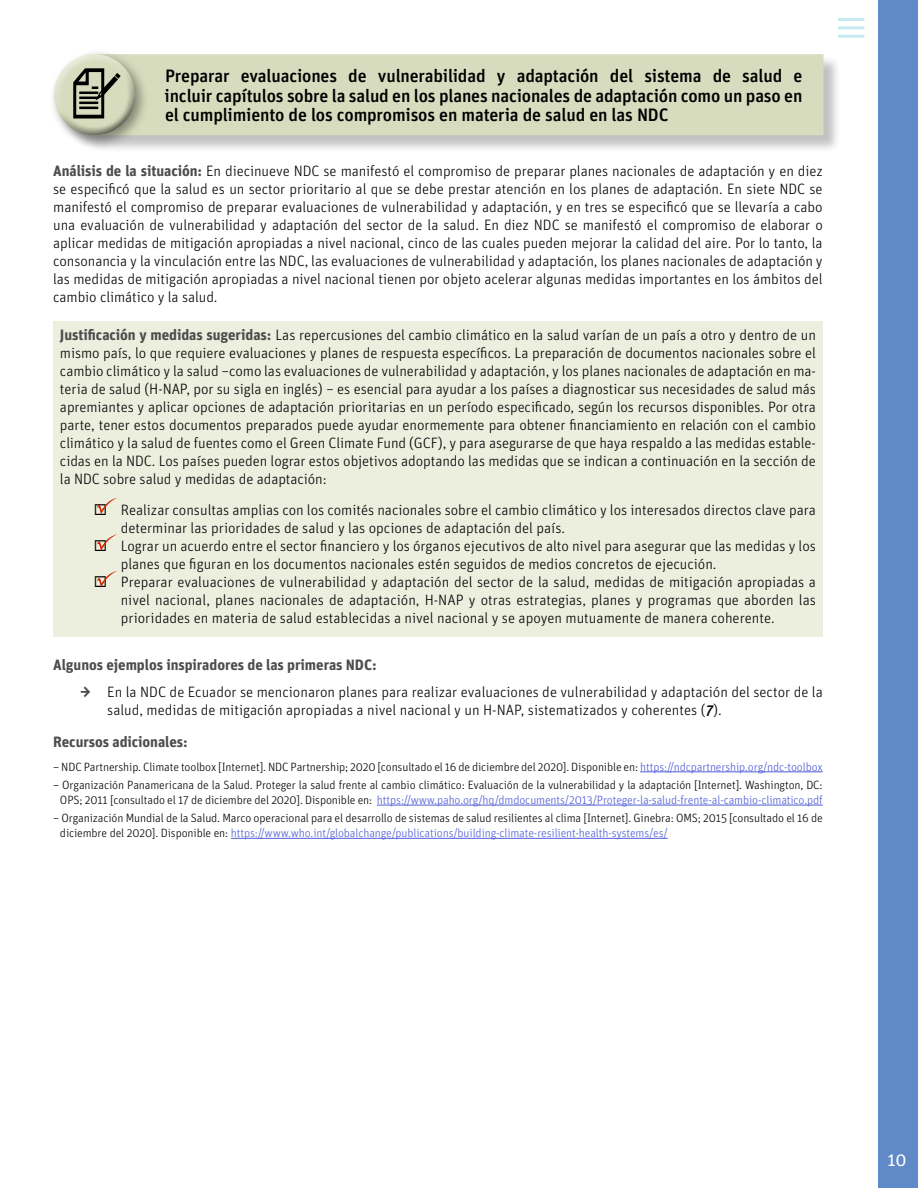
<style>
.page{position:relative;width:918px;height:1188px;background:#fff}
.page>*{position:absolute;margin:0;border:0;box-sizing:border-box;transform-origin:0 0}
.t1{font:500 18px/19.5px "Unit OT";letter-spacing:-.01em;color:#000;text-align:justify}
.t2{font:18px "Unit OT";color:#fff}
.t3{font:300 15px/18px "Unit OT";color:#000;text-align:justify}
.t4{font:700 15px "Unit OT";letter-spacing:-.005em;color:#4d4d4d}
.t5{font:300 12px/15px "Unit OT";letter-spacing:-.01em;color:#000;text-align:center}
.s1{font-weight:700;color:#4d4d4d}
.s2{font-weight:500;font-style:italic}
.s3{color:#4f5cd6}
</style>
<div class="page">
<div style="left:878px;top:0;width:40px;height:1188px;background:#5f89c7"></div>
<hr style="left:838px;top:18px;width:26px;height:3px;background:#c5eaf1">
<hr style="left:838px;top:35px;width:26px;height:3px;background:#c5eaf1">
<hr style="left:838px;top:26px;width:26px;height:3px;background:#c5eaf1">
<hr style="left:640px;top:772px;width:183px;height:1px;background:#4f5cd6">
<hr style="left:377px;top:805px;width:446px;height:1px;background:#4f5cd6">
<hr style="left:231px;top:838px;width:437px;height:1px;background:#4f5cd6">
<div style="left:53px;top:321px;width:770px;height:316px;background:#eceede"></div>
<div style="left:56px;top:56px;width:785px;height:97px;background:#808080;opacity:.48"></div>
<div style="left:149px;top:54px;width:675px;height:81px;background:#d8dcbe"></div>
<div style="left:48px;top:48px;width:101px;height:101px;background:#000;opacity:.4"></div>
<div style="left:45px;top:45px;width:90px;height:73px;background:#fff;opacity:.75"></div>
<div style="left:53px;top:69px;width:91px;height:67px;background:#000;opacity:.75"></div>
<svg style="left:73px;top:68px;width:48px;height:51px"></svg>
<svg style="left:97px;top:498px;width:20px;height:17px"></svg>
<svg style="left:97px;top:534px;width:20px;height:17px"></svg>
<svg style="left:97px;top:571px;width:20px;height:17px"></svg>
<p class="t1" style="left:165px;top:66px;width:639px">Preparar evaluaciones de vulnerabilidad y adaptación del sistema de salud e incluir capítulos sobre la salud en los planes nacionales de adaptación como un paso en el cumplimiento de los compromisos en materia de salud en las NDC</p>
<p class="t3" style="left:53px;top:161px;width:771px"><span class="s1">Análisis de la situación:</span> En diecinueve NDC se manifestó el compromiso de preparar planes nacionales de adaptación y en diez se especificó que la salud es un sector prioritario al que se debe prestar atención en los planes de adaptación. En siete NDC se manifestó el compromiso de preparar evaluaciones de vulnerabilidad y adaptación, y en tres se especificó que se llevaría a cabo una evaluación de vulnerabilidad y adaptación del sector de la salud. En diez NDC se manifestó el compromiso de elaborar o aplicar medidas de mitigación apropiadas a nivel nacional, cinco de las cuales pueden mejorar la calidad del aire. Por lo tanto, la consonancia y la vinculación entre las NDC, las evaluaciones de vulnerabilidad y adaptación, los planes nacionales de adaptación y las medidas de mitigación apropiadas a nivel nacional tienen por objeto acelerar algunas medidas importantes en los ámbitos del cambio climático y la salud.</p>
<p class="t3" style="left:60px;top:326px;width:758px"><span class="s1">Justificación y medidas sugeridas:</span> Las repercusiones del cambio climático en la salud varían de un país a otro y dentro de un mismo país, lo que requiere evaluaciones y planes de respuesta específicos. La preparación de documentos nacionales sobre el cambio climático y la salud −como las evaluaciones de vulnerabilidad y adaptación, y los planes nacionales de adaptación en ma&shy;teria de salud (H-NAP, por su sigla en inglés) − es esencial para ayudar a los países a diagnosticar sus necesidades de salud más apremiantes y aplicar opciones de adaptación prioritarias en un período especificado, según los recursos disponibles. Por otra parte, tener estos documentos preparados puede ayudar enormemente para obtener financiamiento en relación con el cambio climático y la salud de fuentes como el Green Climate Fund (GCF), y para asegurarse de que haya respaldo a las medidas estable&shy;cidas en la NDC. Los países pueden lograr estos objetivos adoptando las medidas que se indican a continuación en la sección de la NDC sobre salud y medidas de adaptación:</p>
<p class="t3" style="left:121px;top:501px;width:697px;text-indent:-27px">◻ Realizar consultas amplias con los comités nacionales sobre el cambio climático y los interesados directos clave para determinar las prioridades de salud y las opciones de adaptación del país.</p>
<p class="t3" style="left:121px;top:537px;width:697px;text-indent:-27px">◻ Lograr un acuerdo entre el sector financiero y los órganos ejecutivos de alto nivel para asegurar que las medidas y los planes que figuran en los documentos nacionales estén seguidos de medios concretos de ejecución.</p>
<p class="t3" style="left:121px;top:573px;width:697px;text-indent:-27px">◻ Preparar evaluaciones de vulnerabilidad y adaptación del sector de la salud, medidas de mitigación apropiadas a nivel nacional, planes nacionales de adaptación, H-NAP y otras estrategias, planes y programas que aborden las prioridades en materia de salud establecidas a nivel nacional y se apoyen mutuamente de manera coherente.</p>
<p class="t4" style="left:53px;top:655px;width:325px">Algunos ejemplos inspiradores de las primeras NDC:</p>
<p class="t3" style="left:107px;top:683px;width:717px;text-indent:-27px"><span class="s1">→</span> En la NDC de Ecuador se mencionaron planes para realizar evaluaciones de vulnerabilidad y adaptación del sector de la salud, medidas de mitigación apropiadas a nivel nacional y un H-NAP, sistematizados y coherentes (<span class="s2">7</span>).</p>
<p class="t4" style="left:53px;top:732px;width:136px">Recursos adicionales:</p>
<p class="t5" style="left:53px;top:759px;width:771px">– NDC Partnership. Climate toolbox [Internet]. NDC Partnership; 2020 [consultado el 16 de diciembre del 2020]. Disponible en: <span class="s3">https://ndcpartnership.org/ndc-toolbox</span></p>
<p class="t5" style="left:53px;top:777px;width:771px">– Organización Panamericana de la Salud. Proteger la salud frente al cambio climático: Evaluación de la vulnerabilidad y la adaptación [Internet]. Washington, DC:<br>OPS; 2011 [consultado el 17 de diciembre del 2020]. Disponible en: <span class="s3">https://www.paho.org/hq/dmdocuments/2013/Proteger-la-salud-frente-al-cambio-climatico.pdf</span></p>
<p class="t5" style="left:60px;top:811px;width:764px;text-align:left;text-indent:-7px">– Organización Mundial de la Salud. Marco operacional para el desarrollo de sistemas de salud resilientes al clima [Internet]. Ginebra: OMS; 2015 [consultado el 16 de diciembre del 2020]. Disponible en: <span class="s3">https://www.who.int/globalchange/publications/building-climate-resilient-health-systems/es/</span></p>
<p class="t2" style="left:887px;top:1148px;width:21px">10</p>
</div>
